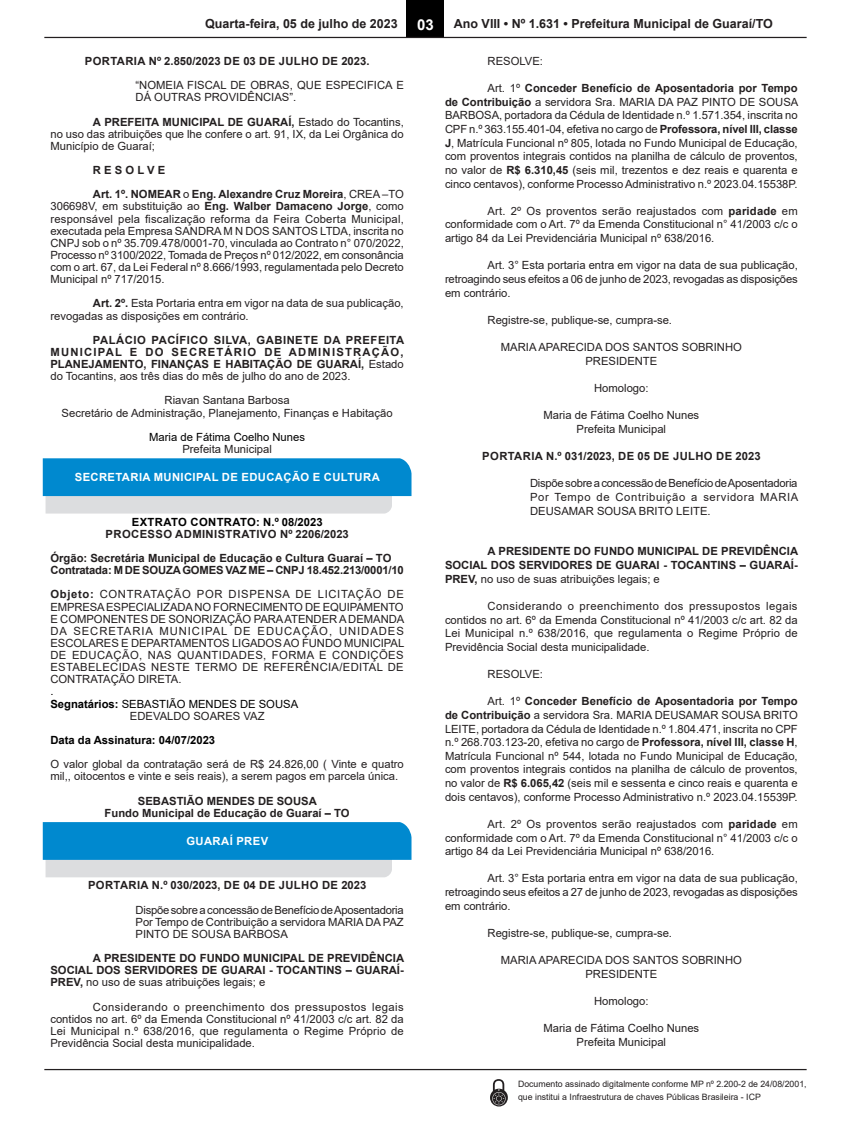
<style>
.page{position:relative;width:851px;height:1134px;background:#fff}
.page>*{position:absolute;margin:0;border:0;box-sizing:border-box;transform-origin:0 0}
.t1{font:700 15px "Arial";color:#fff}
.t2{font:700 12.5px "Arial";color:#231f20}
.CORPO_DE_TEXTO{font:11.25px/13.6px "Arial";color:#231f20;text-align:justify}
.SEM_PARAGRAFO{font:11.25px/12.1px "Arial";color:#231f20;text-align:justify}
.CORPO_DE_TEXTO-2{font:700 11.25px/12.1px "Arial";color:#231f20;text-align:justify}
.Assinatura{font:11.25px "Arial";color:#231f20}
.EMENTA{font:11.25px/12.1px "Arial";color:#231f20;text-align:justify}
.TITULOS{font:700 11.25px "Arial";letter-spacing:.035em;color:#231f20}
.SEM_PARAGRAFO-2{font:700 11.25px "Arial";color:#231f20}
.Assinatura-2{font:700 11.25px "Arial";color:#231f20}
.Chancela2{font:700 11.25px "Arial";letter-spacing:.035em;color:#fff}
.SEM_PARAGRAFO-3{font:11.25px "Arial";color:#000}
.SEM_PARAGRAFO-4{font:700 11.25px "Arial";color:#000}
.TITULOS-2{font:700 11.25px "Arial";letter-spacing:.035em;color:#000}
.Assinatura-3{font:11.25px "Arial";color:#000}
.t3{font:8.75px/12.5px "Arial";color:#231f20}
.s1{font-weight:700}
.s2{font-weight:400}
</style>
<div class="page">
<div style="left:406px;top:0;width:38px;height:37px;background:#000"></div>
<hr style="left:44px;top:37px;width:762px;height:1px;background:#231f20">
<hr style="left:44px;top:1069px;width:762px;height:1px;background:#231f20">
<svg style="left:490px;top:1079px;width:17px;height:27px"></svg>
<svg style="left:43px;top:458px;width:368px;height:56px;background:#49a5d5"></svg>
<svg style="left:43px;top:822px;width:368px;height:55px;background:#46a4d4"></svg>
<p class="t2" style="left:205px;top:15px;width:194px">Quarta-feira, 05 de julho de 2023</p>
<h1 class="t1" style="left:417px;top:14px;width:18px">03</h1>
<p class="t2" style="left:454px;top:15px;width:320px">Ano VIII • Nº 1.631 • Prefeitura Municipal de Guaraí/TO</p>
<p class="TITULOS" style="left:85px;top:53px;width:286px">PORTARIA Nº 2.850/2023 DE 03 DE JULHO DE 2023.</p>
<p class="EMENTA" style="left:135px;top:79px;width:270px">“NOMEIA FISCAL DE OBRAS, QUE ESPECIFICA E<br>DÁ OUTRAS PROVIDÊNCIAS”.</p>
<p class="CORPO_DE_TEXTO" style="left:50px;top:115px;width:355px;line-height:12.1px;text-indent:43px"><span class="s1">A PREFEITA MUNICIPAL DE GUARAÍ,</span> Estado do Tocantins, no uso das atribuições que lhe confere o art. 91, IX, da Lei Orgânica do Município de Guaraí;</p>
<p class="CORPO_DE_TEXTO-2" style="left:93px;top:164px;width:74px">R E S O L V E</p>
<p class="CORPO_DE_TEXTO" style="left:50px;top:188px;width:355px;line-height:12.1px;text-indent:43px"><span class="s1">Art. 1º. NOMEAR</span> o <span class="s1">Eng. Alexandre Cruz Moreira</span>, CREA –TO 306698V, em substituição ao <span class="s1">Eng. Walber Damaceno Jorge</span>, como responsável pela fiscalização reforma da Feira Coberta Municipal, executada pela Empresa SANDRA M N DOS SANTOS LTDA, inscrita no CNPJ sob o nº 35.709.478/0001-70, vinculada ao Contrato n° 070/2022, Processo nº 3100/2022, Tomada de Preços nº 012/2022, em consonância com o art. 67, da Lei Federal nº 8.666/1993, regulamentada pelo Decreto Municipal nº 717/2015.</p>
<p class="CORPO_DE_TEXTO" style="left:50px;top:297px;width:355px;line-height:12.1px;text-indent:43px"><span class="s1">Art. 2º.</span> Esta Portaria entra em vigor na data de sua publicação, revogadas as disposições em contrário.</p>
<p class="CORPO_DE_TEXTO-2" style="left:50px;top:334px;width:355px;text-indent:43px">PALÁCIO PACÍFICO SILVA, GABINETE DA PREFEITA MUNICIPAL E DO SECRETÁRIO DE ADMINISTRAÇÃO, PLANEJAMENTO, FINANÇAS E HABITAÇÃO DE GUARAÍ, <span class="s2">Estado do Tocantins, aos três dias do mês de julho do ano de 2023.</span></p>
<p class="Assinatura" style="left:164px;top:393px;width:127px">Riavan Santana Barbosa</p>
<p class="Assinatura" style="left:62px;top:405px;width:332px">Secretário de Administração, Planejamento, Finanças e Habitação</p>
<p class="Assinatura-3" style="left:149px;top:429px;width:157px">Maria de Fátima Coelho Nunes</p>
<p class="Assinatura" style="left:182px;top:441px;width:91px">Prefeita Municipal</p>
<p class="Chancela2" style="left:75px;top:469px;width:306px">SECRETARIA MUNICIPAL DE EDUCAÇÃO E CULTURA</p>
<p class="TITULOS-2" style="left:132px;top:514px;width:192px">EXTRATO CONTRATO: N.º 08/2023</p>
<p class="TITULOS" style="left:106px;top:526px;width:245px">PROCESSO ADMINISTRATIVO Nº 2206/2023</p>
<p class="SEM_PARAGRAFO-2" style="left:50px;top:550px;width:342px">Órgão: Secretária Municipal de Educação e Cultura Guaraí – TO</p>
<p class="SEM_PARAGRAFO-2" style="left:50px;top:562px;width:355px">Contratada: M DE SOUZA GOMES VAZ ME – CNPJ 18.452.213/0001/10</p>
<p class="SEM_PARAGRAFO" style="left:50px;top:588px;width:355px"><span class="s1">Objeto:</span> CONTRATAÇÃO POR DISPENSA DE LICITAÇÃO DE EMPRESA ESPECIALIZADA NO FORNECIMENTO DE EQUIPAMENTO E COMPONENTES DE SONORIZAÇÃO PARA ATENDER A DEMANDA DA SECRETARIA MUNICIPAL DE EDUCAÇÃO, UNIDADES ESCOLARES E DEPARTAMENTOS LIGADOS AO FUNDO MUNICIPAL DE EDUCAÇÃO, NAS QUANTIDADES, FORMA E CONDIÇÕES ESTABELECIDAS NESTE TERMO DE REFERÊNCIA/EDITAL DE CONTRATAÇÃO DIRETA.</p>
<p class="SEM_PARAGRAFO-3" style="left:50px;top:684px;width:5px">.</p>
<p class="SEM_PARAGRAFO-3" style="left:50px;top:696px;width:249px"><span class="s1">Segnatários:</span> SEBASTIÃO MENDES DE SOUSA</p>
<p class="SEM_PARAGRAFO" style="left:130px;top:710px;width:136px">EDEVALDO SOARES VAZ</p>
<p class="SEM_PARAGRAFO-4" style="left:50px;top:732px;width:166px">Data da Assinatura: 04/07/2023</p>
<p class="SEM_PARAGRAFO" style="left:50px;top:758px;width:355px">O valor global da contratação será de R$ 24.826,00 ( Vinte e quatro mil,, oitocentos e vinte e seis reais), a serem pagos em parcela única.</p>
<p class="Assinatura-2" style="left:138px;top:793px;width:180px">SEBASTIÃO MENDES DE SOUSA</p>
<p class="Assinatura-2" style="left:105px;top:805px;width:246px">Fundo Municipal de Educação de Guaraí – TO</p>
<p class="Chancela2" style="left:186px;top:833px;width:83px">GUARAÍ PREV</p>
<p class="TITULOS" style="left:88px;top:878px;width:280px">PORTARIA N.º 030/2023, DE 04 DE JULHO DE 2023</p>
<p class="EMENTA" style="left:135px;top:904px;width:270px">Dispõe sobre a concessão de Benefício de Aposentadoria Por Tempo de Contribuição a servidora MARIA DA PAZ PINTO DE SOUSA BARBOSA</p>
<p class="CORPO_DE_TEXTO-2" style="left:50px;top:952px;width:355px;text-indent:43px">A PRESIDENTE DO FUNDO MUNICIPAL DE PREVIDÊNCIA SOCIAL DOS SERVIDORES DE GUARAI - TOCANTINS – GUARAÍ-PREV, <span class="s2">no uso de suas atribuições legais; e</span></p>
<p class="CORPO_DE_TEXTO" style="left:50px;top:1001px;width:355px;line-height:12.1px;text-indent:43px">Considerando o preenchimento dos pressupostos legais contidos no art. 6º da Emenda Constitucional nº 41/2003 c/c art. 82 da Lei Municipal n.º 638/2016, que regulamenta o Regime Próprio de Previdência Social desta municipalidade.</p>
<p class="CORPO_DE_TEXTO" style="left:487px;top:54px;width:57px">RESOLVE:</p>
<p class="CORPO_DE_TEXTO" style="left:445px;top:81px;width:355px;text-indent:43px">Art. 1º <span class="s1">Conceder Benefício de Aposentadoria por Tempo de Contribuição</span> a servidora Sra. MARIA DA PAZ PINTO DE SOUSA BARBOSA, portadora da Cédula de Identidade n.º 1.571.354, inscrita no CPF n.º 363.155.401-04, efetiva no cargo de <span class="s1">Professora, nível III, classe J</span>, Matrícula Funcional nº 805, lotada no Fundo Municipal de Educação, com proventos integrais contidos na planilha de cálculo de proventos, no valor de <span class="s1">R$ 6.310,45</span> (seis mil, trezentos e dez reais e quarenta e cinco centavos), conforme Processo Administrativo n.º 2023.04.15538P.</p>
<p class="CORPO_DE_TEXTO" style="left:445px;top:204px;width:354px;text-indent:43px">Art. 2º Os proventos serão reajustados com <span class="s1">paridade</span> em conformidade com o Art. 7º da Emenda Constitucional n° 41/2003 c/c o artigo 84 da Lei Previdenciária Municipal nº 638/2016.</p>
<p class="CORPO_DE_TEXTO" style="left:445px;top:258px;width:354px;text-indent:43px">Art. 3° Esta portaria entra em vigor na data de sua publicação, retroagindo seus efeitos a 06 de junho de 2023, revogadas as disposições em contrário.</p>
<p class="CORPO_DE_TEXTO" style="left:487px;top:313px;width:186px">Registre-se, publique-se, cumpra-se.</p>
<p class="Assinatura" style="left:500px;top:339px;width:242px">MARIA APARECIDA DOS SANTOS SOBRINHO</p>
<p class="Assinatura" style="left:585px;top:353px;width:73px">PRESIDENTE</p>
<p class="Assinatura" style="left:594px;top:380px;width:56px">Homologo:</p>
<p class="Assinatura" style="left:543px;top:407px;width:157px">Maria de Fátima Coelho Nunes</p>
<p class="Assinatura" style="left:576px;top:421px;width:91px">Prefeita Municipal</p>
<p class="TITULOS" style="left:482px;top:448px;width:280px">PORTARIA N.º 031/2023, DE 05 DE JULHO DE 2023</p>
<p class="EMENTA" style="left:530px;top:476px;width:270px;line-height:13.6px">Dispõe sobre a concessão de Benefício de Aposentadoria Por Tempo de Contribuição a servidora MARIA DEUSAMAR SOUSA BRITO LEITE.</p>
<p class="CORPO_DE_TEXTO-2" style="left:445px;top:545px;width:354px;line-height:13.6px;text-indent:43px">A PRESIDENTE DO FUNDO MUNICIPAL DE PREVIDÊNCIA SOCIAL DOS SERVIDORES DE GUARAI - TOCANTINS – GUARAÍ-PREV, <span class="s2">no uso de suas atribuições legais; e</span></p>
<p class="CORPO_DE_TEXTO" style="left:445px;top:599px;width:354px;text-indent:43px">Considerando o preenchimento dos pressupostos legais contidos no art. 6º da Emenda Constitucional nº 41/2003 c/c art. 82 da Lei Municipal n.º 638/2016, que regulamenta o Regime Próprio de Previdência Social desta municipalidade.</p>
<p class="CORPO_DE_TEXTO" style="left:487px;top:667px;width:57px">RESOLVE:</p>
<p class="CORPO_DE_TEXTO" style="left:445px;top:694px;width:354px;text-indent:43px">Art. 1º <span class="s1">Conceder Benefício de Aposentadoria por Tempo de Contribuição</span> a servidora Sra. MARIA DEUSAMAR SOUSA BRITO LEITE, portadora da Cédula de Identidade n.º 1.804.471, inscrita no CPF n.º 268.703.123-20, efetiva no cargo de <span class="s1">Professora, nível III, classe H</span>, Matrícula Funcional nº 544, lotada no Fundo Municipal de Educação, com proventos integrais contidos na planilha de cálculo de proventos, no valor de <span class="s1">R$ 6.065,42</span> (seis mil e sessenta e cinco reais e quarenta e dois centavos), conforme Processo Administrativo n.º 2023.04.15539P.</p>
<p class="CORPO_DE_TEXTO" style="left:445px;top:817px;width:354px;text-indent:43px">Art. 2º Os proventos serão reajustados com <span class="s1">paridade</span> em conformidade com o Art. 7º da Emenda Constitucional n° 41/2003 c/c o artigo 84 da Lei Previdenciária Municipal nº 638/2016.</p>
<p class="CORPO_DE_TEXTO" style="left:445px;top:872px;width:354px;text-indent:43px">Art. 3° Esta portaria entra em vigor na data de sua publicação, retroagindo seus efeitos a 27 de junho de 2023, revogadas as disposições em contrário.</p>
<p class="CORPO_DE_TEXTO" style="left:487px;top:926px;width:186px">Registre-se, publique-se, cumpra-se.</p>
<p class="Assinatura" style="left:500px;top:952px;width:242px">MARIA APARECIDA DOS SANTOS SOBRINHO</p>
<p class="Assinatura" style="left:585px;top:966px;width:73px">PRESIDENTE</p>
<p class="Assinatura" style="left:594px;top:993px;width:56px">Homologo:</p>
<p class="Assinatura" style="left:543px;top:1021px;width:157px">Maria de Fátima Coelho Nunes</p>
<p class="Assinatura" style="left:576px;top:1034px;width:91px">Prefeita Municipal</p>
<p class="t3" style="left:518px;top:1078px;width:290px">Documento assinado digitalmente conforme MP nº 2.200-2 de 24/08/2001, que institui a Infraestrutura de chaves Públicas Brasileira - ICP</p>
</div>
